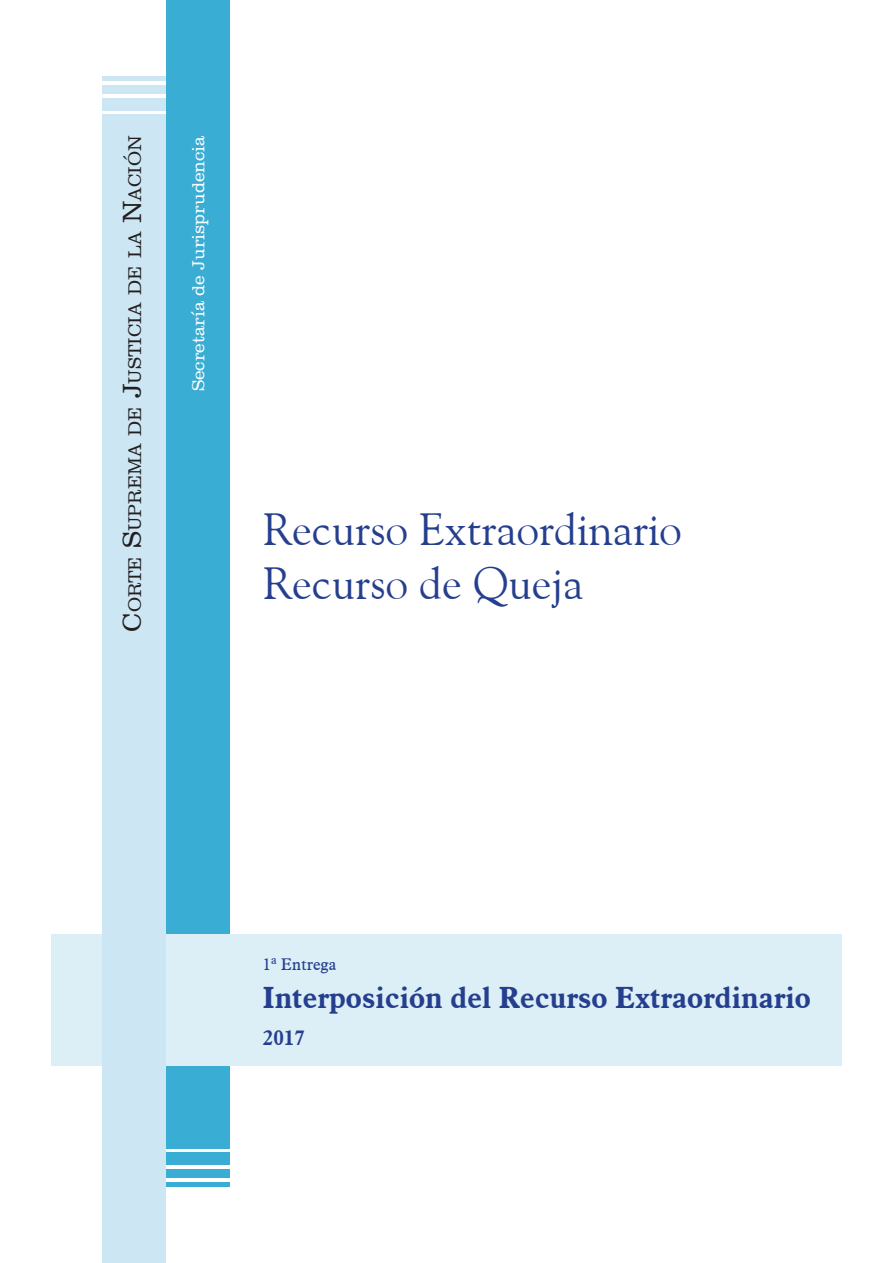
<style>
.page{position:relative;width:893px;height:1263px;background:#fff}
.page>*{position:absolute;margin:0;border:0;box-sizing:border-box;transform-origin:0 0}
.t1{font:45px/54px "Goudy Old Style BT";color:#253f8e}
.t2{font:700 30px "Aldine 721 BT";color:#253f8e}
.t3{font:700 21px "Aldine 721 BT";color:#253f8e}
.t4{font:300 18.9px "Clarendon BT";color:#231f20}
.t5{font:300 18px "Clarendon BT";color:#fff}
.t6{font:16.5px "Aldine 721 BT";color:#253f8e}
.s1{font-size:27px}
</style>
<div class="page">
<div style="left:166px;top:0;width:64px;height:1148px;background:#39add3"></div>
<div style="left:166px;top:1152px;width:64px;height:13px;background:#39add3"></div>
<div style="left:166px;top:1169px;width:64px;height:9px;background:#39add3"></div>
<hr style="left:166px;top:1182px;width:64px;height:4px;background:#39add3">
<div style="left:51px;top:934px;width:791px;height:132px;background:#dceef6"></div>
<div style="left:102px;top:115px;width:64px;height:1148px;background:#cde6f3"></div>
<div style="left:102px;top:98px;width:64px;height:13px;background:#cde6f3"></div>
<div style="left:102px;top:85px;width:64px;height:9px;background:#cde6f3"></div>
<hr style="left:102px;top:77px;width:64px;height:4px;background:#cde6f3">
<p class="t4" style="left:123px;top:632px;width:496px;rotate:-90deg"><span class="s1">C</span>orte <span class="s1">S</span>uprema de <span class="s1">J</span>usticia de la <span class="s1">N</span>ación</p>
<p class="t5" style="left:188px;top:391px;width:257px;rotate:-90deg">Secretaría de Jurisprudencia</p>
<h1 class="t1" style="left:263px;top:502px;width:420px">Recurso Extraordinario<br>Recurso de Queja</h1>
<p class="t6" style="left:263px;top:954px;width:75px">1ª Entrega</p>
<p class="t2" style="left:263px;top:979px;width:549px">Interposición del Recurso Extraordinario</p>
<p class="t3" style="left:263px;top:1025px;width:43px">2017</p>
</div>
